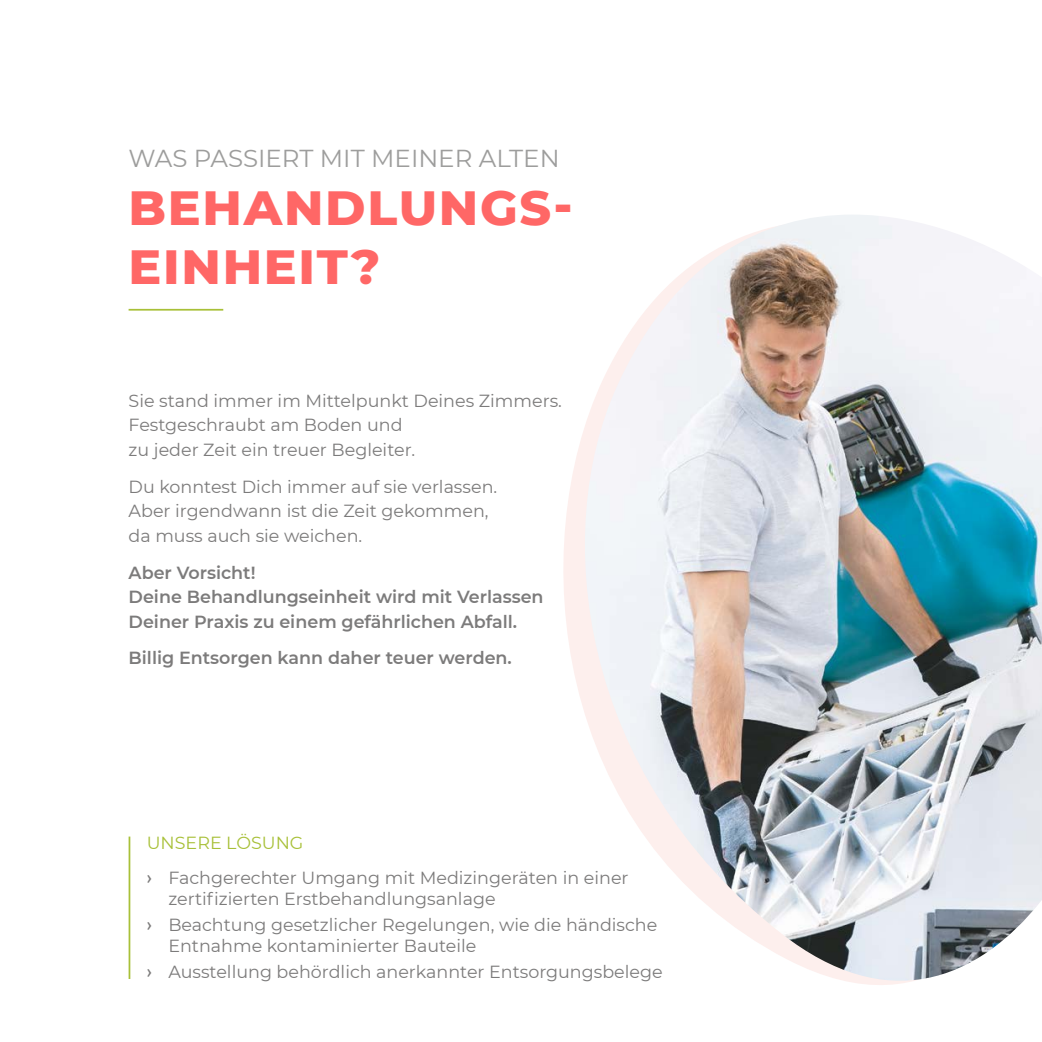
<style>
.page{position:relative;width:1042px;height:1042px;background:#fff}
.page>*{position:absolute;margin:0;border:0;box-sizing:border-box;transform-origin:0 0}
.t1{font:800 49px/58.8px "Montserrat";letter-spacing:.035em;color:#ff6766}
.t2{font:24.5px "Montserrat";color:#9d9d9c}
.t3{font:17.5px/24.5px "Montserrat";color:#7c7b7b}
.t4{font:600 17.5px/24.5px "Montserrat";color:#7c7b7b}
.s1{color:#a8c038}
.s2{font-family:"Ubuntu"}
</style>
<div class="page">
<svg style="left:563px;top:434px;width:338px;height:551px"></svg>
<img style="left:583px;top:215px;width:459px;height:768px">
<hr style="left:129px;top:309px;width:94px;height:2px;background:#a8c038">
<hr style="left:129px;top:836px;width:1px;height:143px;background:#a8c038">
<h2 class="t2" style="left:129px;top:141px;width:432px">WAS PASSIERT MIT MEINER ALTEN</h2>
<h1 class="t1" style="left:129px;top:176px;width:446px">BEHANDLUNGS-<br>EINHEIT?</h1>
<p class="t3" style="left:129px;top:388px;width:435px">Sie stand immer im Mittelpunkt Deines Zimmers.<br>Festgeschraubt am Boden und<br>zu jeder Zeit ein treuer Begleiter.</p>
<p class="t3" style="left:129px;top:473px;width:370px">Du konntest Dich immer auf sie verlassen.<br>Aber irgendwann ist die Zeit gekommen, da muss auch sie weichen.</p>
<p class="t4" style="left:129px;top:559px;width:416px">Aber Vorsicht!<br>Deine Behandlungseinheit wird mit Verlassen<br>Deiner Praxis zu einem gefährlichen Abfall.</p>
<p class="t4" style="left:129px;top:645px;width:385px">Billig Entsorgen kann daher teuer werden.</p>
<p class="t3" style="left:147px;top:824px;width:483px;line-height:35.9px"><span class="s1">UNSERE LÖSUNG<br></span><span class="s2">›</span> Fachgerechter Umgang mit Medizingeräten in einer</p>
<p class="t3" style="left:147px;top:885px;width:512px;line-height:25.9px;text-indent:22px">zertifizierten Erstbehandlungsanlage<br><span class="s2">›</span> Beachtung gesetzlicher Regelungen, wie die händische</p>
<p class="t3" style="left:147px;top:932px;width:517px;line-height:25.9px;text-indent:22px">Entnahme kontaminierter Bauteile<br><span class="s2">›</span> Ausstellung behördlich anerkannter Entsorgungsbelege</p>
</div>
